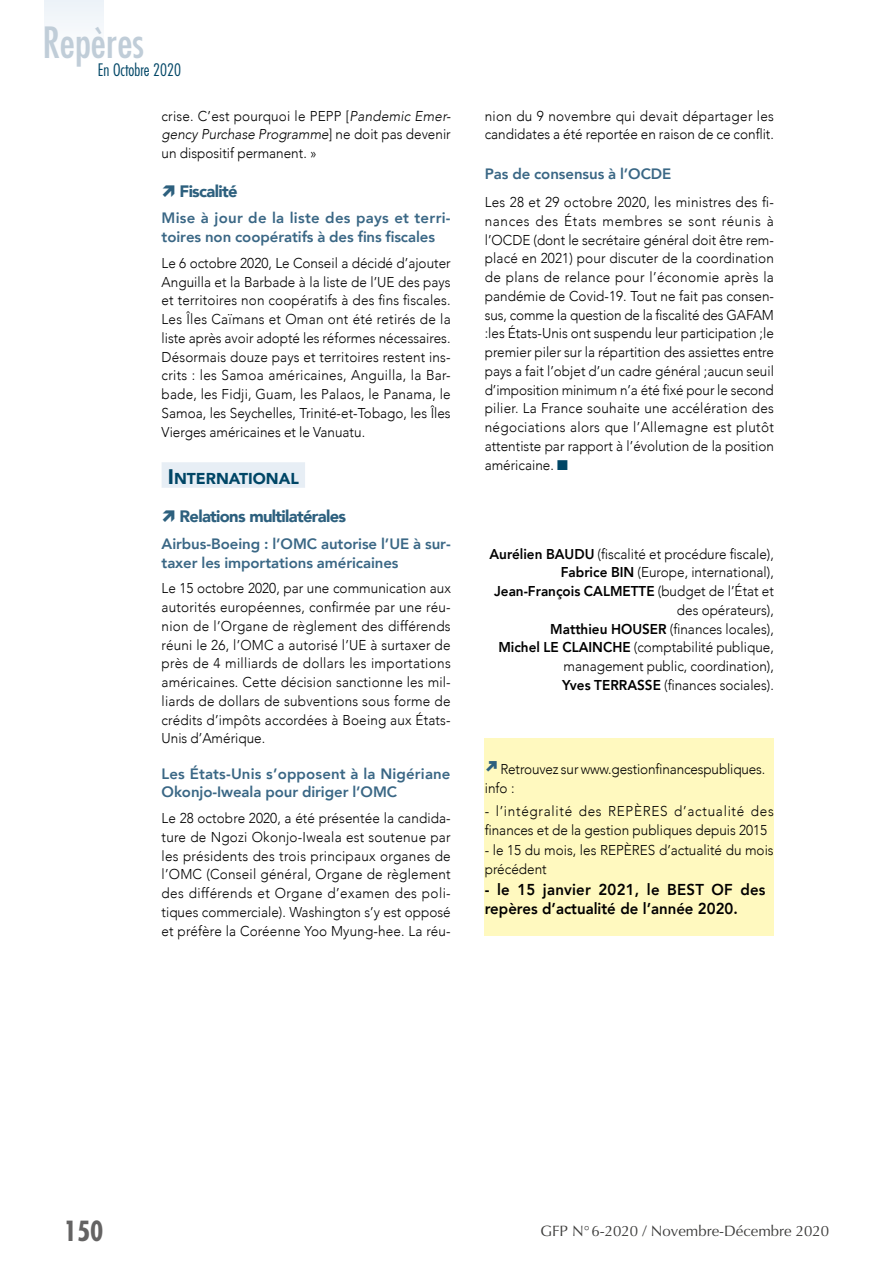
<style>
.page{position:relative;width:893px;height:1263px;background:#fff}
.page>*{position:absolute;margin:0;border:0;box-sizing:border-box;transform-origin:0 0}
.t1{font:condensed 41.85px "Futura";color:#c0cdd8}
.t2{font:700 condensed 27px "Futura";color:#646363}
.t3{font:300 condensed 16.8px "Futura";color:#004666}
.t4{font:900 16.5px "Avenir";letter-spacing:-.04em;color:#2d607e}
.t5{font:800 15.75px/18.8px "Avenir";color:#000;scale:.95 1}
.t6{font:900 15.75px "Avenir";color:#004666}
.t7{font:800 15px/18.8px "Avenir";letter-spacing:-.005em;color:#3a6785}
.t8{font:15px "Optima";color:#3c3c3b}
.t9{font:300 14.25px/18.8px "Avenir";color:#000;text-align:justify;scale:.95 1}
.s1{font-style:italic}
.s2{font-size:21px}
.s3{font-size:21px;color:#e7eef5}
.s4{color:#004666}
.s5{font-weight:800}
</style>
<div class="page">
<div style="left:44px;top:0;width:60px;height:60px;background:#f6f8fb"></div>
<div style="left:162px;top:462px;width:143px;height:26px;background:#e7eef5"></div>
<div style="left:485px;top:738px;width:289px;height:197px;background:#fff9bf"></div>
<h1 class="t1" style="left:43px;top:16px;width:103px">Repères</h1>
<p class="t3" style="left:98px;top:59px;width:85px">En Octobre 2020</p>
<p class="t9" style="left:162px;top:106px;width:306px">crise. C’est pourquoi le PEPP [<span class="s1">Pandemic Emer&shy;gency Purchase Programme</span>] ne doit pas devenir un dispositif permanent. »</p>
<p class="t4" style="left:180px;top:177px;width:60px">Fiscalité</p>
<p class="t7" style="left:162px;top:209px;width:291px">Mise à jour de la liste des pays et terri&shy;toires non coopératifs à des fins fiscales</p>
<p class="t9" style="left:162px;top:253px;width:306px">Le 6 octobre 2020, Le Conseil a décidé d’ajouter Anguilla et la Barbade à la liste de l’UE des pays et territoires non coopératifs à des fins fiscales.<br>Les Îles Caïmans et Oman ont été retirés de la liste après avoir adopté les réformes nécessaires.<br>Désormais douze pays et territoires restent ins&shy;crits : les Samoa américaines, Anguilla, la Bar&shy;bade, les Fidji, Guam, les Palaos, le Panama, le Samoa, les Seychelles, Trinité-et-Tobago, les Îles Vierges américaines et le Vanuatu.</p>
<p class="t6" style="left:168px;top:464px;width:139px"><span class="s2">I</span> NTERNATIONAL<span class="s3">.</span></p>
<p class="t4" style="left:180px;top:502px;width:168px">Relations multilatérales</p>
<p class="t7" style="left:162px;top:534px;width:291px">Airbus-Boeing : l’OMC autorise l’UE à sur&shy;taxer les importations américaines</p>
<p class="t9" style="left:162px;top:579px;width:306px">Le 15 octobre 2020, par une communication aux autorités européennes, confirmée par une réu&shy;nion de l’Organe de règlement des différends réuni le 26, l’OMC a autorisé l’UE à surtaxer de près de 4 milliards de dollars les importations américaines. Cette décision sanctionne les mil&shy;liards de dollars de subventions sous forme de crédits d’impôts accordées à Boeing aux États-Unis d’Amérique.</p>
<p class="t7" style="left:162px;top:764px;width:290px">Les États-Unis s’opposent à la Nigériane<br>Okonjo-Iweala pour diriger l’OMC</p>
<p class="t9" style="left:162px;top:809px;width:306px">Le 28 octobre 2020, a été présentée la candida&shy;ture de Ngozi Okonjo-Iweala est soutenue par les présidents des trois principaux organes de l’OMC (Conseil général, Organe de règlement des différends et Organe d’examen des poli&shy;tiques commerciale). Washington s’y est opposé et préfère la Coréenne Yoo Myung-hee. La réu-</p>
<p class="t9" style="left:485px;top:106px;width:306px">nion du 9 novembre qui devait départager les candidates a été reportée en raison de ce conflit.</p>
<p class="t7" style="left:485px;top:164px;width:188px">Pas de consensus à l’OCDE</p>
<p class="t9" style="left:485px;top:193px;width:306px">Les 28 et 29 octobre 2020, les ministres des fi&shy;nances des États membres se sont réunis à l’OCDE (dont le secrétaire général doit être rem&shy;placé en 2021) pour discuter de la coordination de plans de relance pour l’économie après la pandémie de Covid-19. Tout ne fait pas consen&shy;sus, comme la question de la fiscalité des GAFAM :les États-Unis ont suspendu leur participation ;le premier piler sur la répartition des assiettes entre pays a fait l’objet d’un cadre général ;aucun seuil d’imposition minimum n’a été fixé pour le second pilier. La France souhaite une accélération des négociations alors que l’Allemagne est plutôt attentiste par rapport à l’évolution de la position américaine. <span class="s4">■</span></p>
<p class="t9" style="left:490px;top:544px;width:301px;text-align:right"><span class="s5">Aurélien BAUDU</span> (fiscalité et procédure fiscale), <span class="s5">Fabrice BIN</span> (Europe, international), <span class="s5">Jean-François CALMETTE</span> (budget de l’État et des opérateurs),<br><span class="s5">Matthieu HOUSER</span> (finances locales),<br><span class="s5">Michel LE CLAINCHE</span> (comptabilité publique, management public, coordination),<br><span class="s5">Yves TERRASSE</span> (finances sociales).</p>
<p class="t9" style="left:485px;top:760px;width:297px;text-indent:16px">Retrouvez sur www.gestionfinancespubliques. info :</p>
<p class="t9" style="left:485px;top:801px;width:306px">- l’intégralité des REPÈRES d’actualité des finances et de la gestion publiques depuis 2015</p>
<p class="t9" style="left:485px;top:841px;width:306px">- le 15 du mois, les REPÈRES d’actualité du mois précédent</p>
<p class="t5" style="left:485px;top:880px;width:297px">- le 15 janvier 2021, le BEST OF des repères d’actualité de l’année 2020.</p>
<h2 class="t2" style="left:64px;top:1213px;width:41px">150</h2>
<p class="t8" style="left:540px;top:1222px;width:290px">GFP N°6-2020 / Novembre-Décembre 2020</p>
</div>
